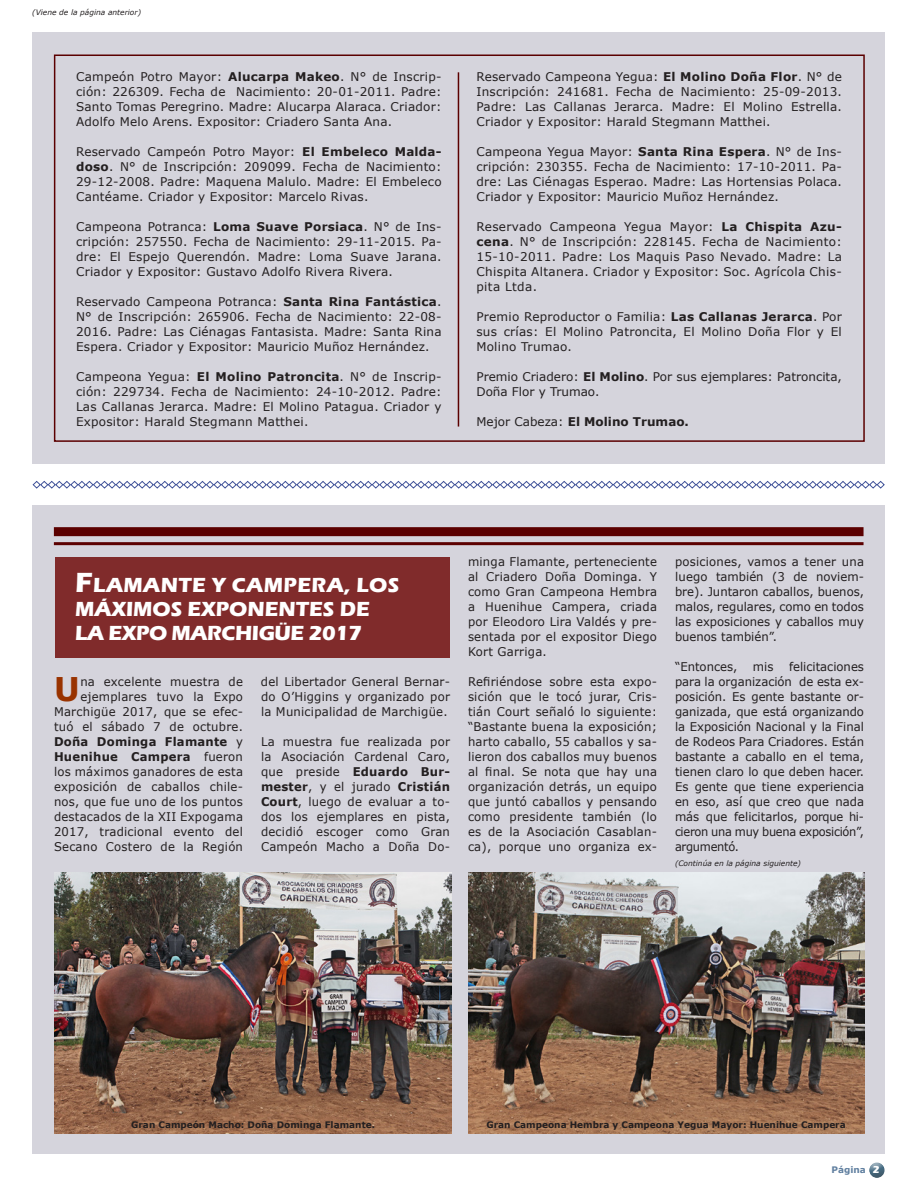
<style>
.page{position:relative;width:918px;height:1188px;background:#fff}
.page>*{position:absolute;margin:0;border:0;box-sizing:border-box;transform-origin:0 0}
.t1{font:700 32.7px "Verdana";color:#930}
.t2{font:700 21px/24px "Eras ITC";color:#fff}
.t3{font:12px/15px "Verdana";letter-spacing:.02em;color:#231f20;text-align:justify}
.t4{font:12px/15px "Verdana";color:#231f20}
.t5{font:700 12px "Verdana";color:#231f20}
.t6{font:700 9px "Verdana";color:#231f20}
.t7{font:700 9px "Verdana";color:#6180a0}
.t8{font:italic 7.5px "Verdana";color:#231f20}
.s1{font-weight:700}
.s2{font-weight:400}
.s3{font-size:28.5px}
.s4{font-family:"Eras ITC";font-size:10.5px;color:#fff}
</style>
<div class="page">
<div style="left:868px;top:1161px;width:18px;height:11px;background:#fff;opacity:.75"></div>
<div style="left:868px;top:1166px;width:18px;height:12px;background:#231f20;opacity:.75"></div>
<div style="left:54px;top:55px;width:811px;height:387px;border:2px solid #5b0000"></div>
<hr style="left:458px;top:72px;width:1px;height:355px;background:#5b0000">
<svg style="left:32px;top:481px;width:853px;height:8px"></svg>
<div style="left:32px;top:505px;width:853px;height:649px;background:#d5d4dc"></div>
<div style="left:55px;top:557px;width:394px;height:100px;background:#802b2b"></div>
<div style="left:54px;top:527px;width:810px;height:9px;background:#5b0000"></div>
<hr style="left:54px;top:542px;width:810px;height:3px;background:#5b0000">
<img style="left:55px;top:873px;width:396px;height:260px">
<img style="left:468px;top:873px;width:397px;height:260px">
<p class="t8" style="left:32px;top:7px;width:110px">(Viene de la página anterior)</p>
<p class="t3" style="left:76px;top:70px;width:367px">Campeón Potro Mayor: <span class="s1">Alucarpa Makeo</span>. N° de Inscrip&shy;ción: 226309. Fecha de Nacimiento: 20-01-2011. Padre:<br>Santo Tomas Peregrino. Madre: Alucarpa Alaraca. Criador:<br>Adolfo Melo Arens. Expositor: Criadero Santa Ana.</p>
<p class="t3" style="left:76px;top:145px;width:367px">Reservado Campeón Potro Mayor: <span class="s1">El Embeleco Malda&shy;doso</span>. N° de Inscripción: 209099. Fecha de Nacimiento:<br>29-12-2008. Padre: Maquena Malulo. Madre: El Embeleco Cantéame. Criador y Expositor: Marcelo Rivas.</p>
<p class="t3" style="left:76px;top:220px;width:367px">Campeona Potranca: <span class="s1">Loma Suave Porsiaca</span>. N° de Ins&shy;cripción: 257550. Fecha de Nacimiento: 29-11-2015. Pa&shy;dre: El Espejo Querendón. Madre: Loma Suave Jarana.<br>Criador y Expositor: Gustavo Adolfo Rivera Rivera.</p>
<p class="t3" style="left:76px;top:295px;width:367px">Reservado Campeona Potranca: <span class="s1">Santa Rina Fantástica</span>.<br>N° de Inscripción: 265906. Fecha de Nacimiento: 22-08- 2016. Padre: Las Ciénagas Fantasista. Madre: Santa Rina Espera. Criador y Expositor: Mauricio Muñoz Hernández.</p>
<p class="t3" style="left:76px;top:370px;width:367px">Campeona Yegua: <span class="s1">El Molino Patroncita</span>. N° de Inscrip&shy;ción: 229734. Fecha de Nacimiento: 24-10-2012. Padre:<br>Las Callanas Jerarca. Madre: El Molino Patagua. Criador y Expositor: Harald Stegmann Matthei.</p>
<p class="t3" style="left:476px;top:70px;width:367px">Reservado Campeona Yegua: <span class="s1">El Molino Doña Flor</span>. N° de Inscripción: 241681. Fecha de Nacimiento: 25-09-2013.<br>Padre: Las Callanas Jerarca. Madre: El Molino Estrella.<br>Criador y Expositor: Harald Stegmann Matthei.</p>
<p class="t3" style="left:476px;top:145px;width:367px">Campeona Yegua Mayor: <span class="s1">Santa Rina Espera</span>. N° de Ins&shy;cripción: 230355. Fecha de Nacimiento: 17-10-2011. Pa&shy;dre: Las Ciénagas Esperao. Madre: Las Hortensias Polaca.<br>Criador y Expositor: Mauricio Muñoz Hernández.</p>
<p class="t3" style="left:476px;top:220px;width:367px">Reservado Campeona Yegua Mayor: <span class="s1">La Chispita Azu&shy;cena</span>. N° de Inscripción: 228145. Fecha de Nacimiento:<br>15-10-2011. Padre: Los Maquis Paso Nevado. Madre: La Chispita Altanera. Criador y Expositor: Soc. Agrícola Chis&shy;pita Ltda.</p>
<p class="t3" style="left:476px;top:310px;width:367px">Premio Reproductor o Familia: <span class="s1">Las Callanas Jerarca</span>. Por sus crías: El Molino Patroncita, El Molino Doña Flor y El Molino Trumao.</p>
<p class="t4" style="left:476px;top:370px;width:367px">Premio Criadero: <span class="s1">El Molino</span>. Por sus ejemplares: Patroncita,<br>Doña Flor y Trumao.</p>
<p class="t5" style="left:476px;top:414px;width:214px"><span class="s2">Mejor Cabeza:</span> El Molino Trumao.</p>
<h2 class="t2" style="left:75px;top:573px;width:326px"><span class="s3">F</span>LAMANTE Y CAMPERA, LOS<br>MÁXIMOS EXPONENTES DE<br>LA EXPO MARCHIGÜE 2017</h2>
<p class="t3" style="left:54px;top:674px;width:191px;text-align:right">na excelente muestra de ejemplares tuvo la Expo<br>Marchigüe 2017, que se efec&shy;tuó el sábado 7 de octubre.<br><span class="s1">Doña Dominga Flamante</span> y<br><span class="s1">Huenihue Campera</span> fueron los máximos ganadores de esta exposición de caballos chile&shy;nos, que fue uno de los puntos destacados de la XII Expogama<br>2017, tradicional evento del<br>Secano Costero de la Región</p>
<p class="t3" style="left:261px;top:674px;width:191px">del Libertador General Bernar&shy;do O’Higgins y organizado por la Municipalidad de Marchigüe.</p>
<h1 class="t1" style="left:54px;top:666px;width:22px">U</h1>
<p class="t3" style="left:261px;top:734px;width:191px">La muestra fue realizada por la Asociación Cardenal Caro, que preside <span class="s1">Eduardo Bur&shy;mester</span>, y el jurado <span class="s1">Cristián Court</span>, luego de evaluar a to&shy;dos los ejemplares en pista, decidió escoger como Gran Campeón Macho a Doña Do-</p>
<p class="t3" style="left:468px;top:554px;width:191px">minga Flamante, perteneciente al Criadero Doña Dominga. Y como Gran Campeona Hembra a Huenihue Campera, criada por Eleodoro Lira Valdés y pre&shy;sentada por el expositor Diego Kort Garriga.</p>
<p class="t3" style="left:468px;top:674px;width:191px">Refiriéndose sobre esta expo&shy;sición que le tocó jurar, Cris&shy;tián Court señaló lo siguiente: “Bastante buena la exposición; harto caballo, 55 caballos y sa&shy;lieron dos caballos muy buenos al final. Se nota que hay una organización detrás, un equipo que juntó caballos y pensando como presidente también (lo es de la Asociación Casablan&shy;ca), porque uno organiza ex-</p>
<p class="t3" style="left:675px;top:554px;width:191px">posiciones, vamos a tener una luego también (3 de noviem&shy;bre). Juntaron caballos, buenos, malos, regulares, como en todos las exposiciones y caballos muy buenos también”.</p>
<p class="t4" style="left:675px;top:659px;width:64px">“Entonces,</p>
<p class="t3" style="left:753px;top:659px;width:22px">mis</p>
<p class="t3" style="left:675px;top:659px;width:191px;text-indent:114px">felicitaciones para la organización de esta ex&shy;posición. Es gente bastante or&shy;ganizada, que está organizando la Exposición Nacional y la Final de Rodeos Para Criadores. Están bastante a caballo en el tema, tienen claro lo que deben hacer.<br>Es gente que tiene experiencia en eso, así que creo que nada más que felicitarlos, porque hi&shy;cieron una muy buena exposición”, argumentó.</p>
<p class="t8" style="left:675px;top:858px;width:127px">(Continúa en la página siguiente)</p>
<p class="t6" style="left:131px;top:1119px;width:245px">Gran Campeón Macho: Doña Dominga Flamante.</p>
<p class="t6" style="left:486px;top:1118px;width:361px">Gran Campeona Hembra y Campeona Yegua Mayor: Huenihue Campera</p>
<p class="t7" style="left:832px;top:1163px;width:50px">Página <span class="s4">2</span></p>
</div>
